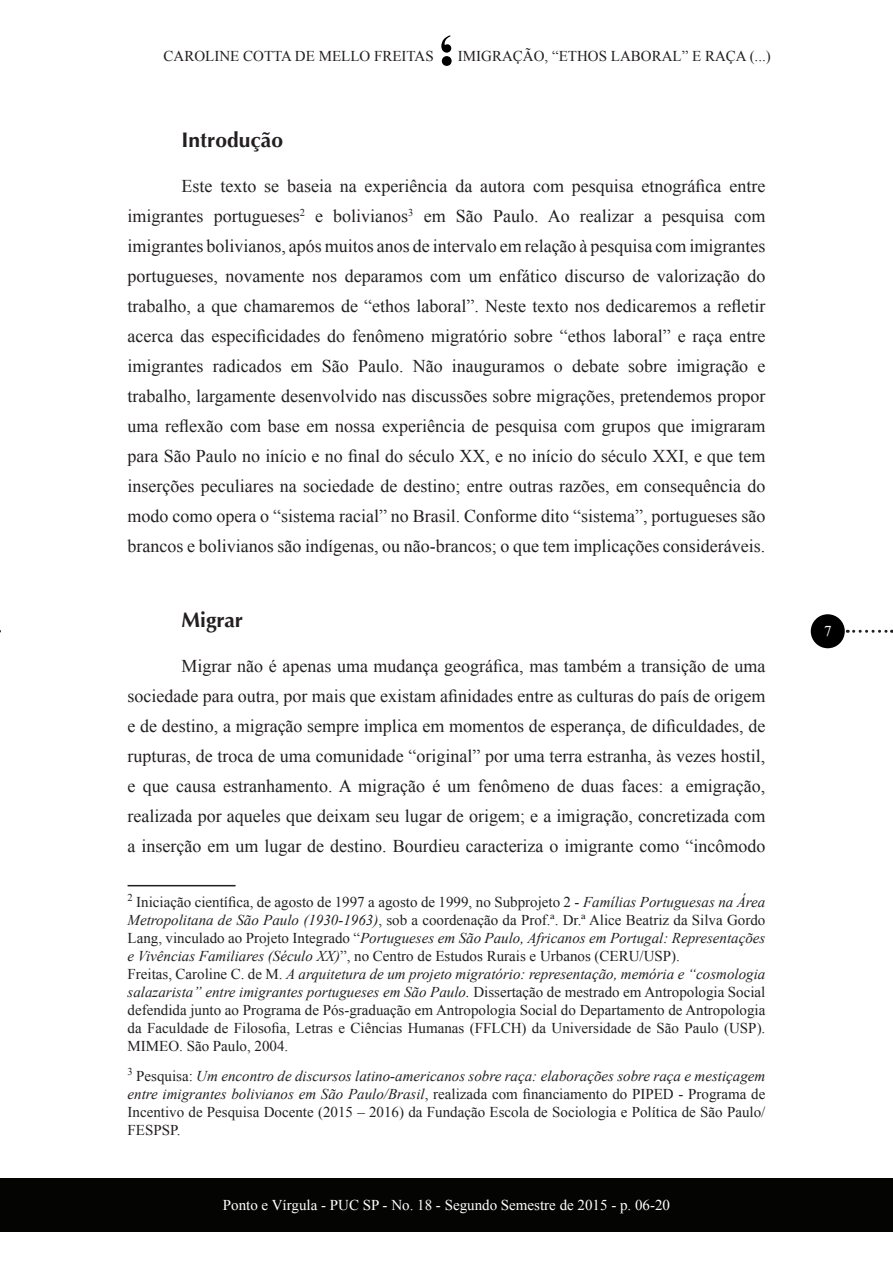
<style>
.page{position:relative;width:893px;height:1263px;background:#fff}
.page>*{position:absolute;margin:0;border:0;box-sizing:border-box;transform-origin:0 0}
.t1{font:700 21px "Optima";color:#231f20}
.t2{font:18px/30px "Times New Roman";color:#231f20;text-align:justify}
.t3{font:15px/18px "Times New Roman";color:#231f20}
.t4{font:15px "Times New Roman";color:#fff}
.s1{font-style:italic}
</style>
<div class="page">
<svg style="left:441px;top:35px;width:11px;height:31px"></svg>
<div style="left:0;top:1178px;width:893px;height:54px;background:#040503"></div>
<div style="left:811px;top:614px;width:34px;height:34px;background:#000;border-radius:50%"></div>
<svg style="left:854px;top:630px;width:38px;height:3px"></svg>
<hr style="left:128px;top:885px;width:108px;height:1px;background:#231f20">
<p class="t3" style="left:164px;top:46px;width:272px">CAROLINE COTTA DE MELLO FREITAS</p>
<p class="t3" style="left:458px;top:47px;width:314px">IMIGRAÇÃO, “ETHOS LABORAL” E RAÇA (...)</p>
<p class="t1" style="left:182px;top:128px;width:103px">Introdução</p>
<p class="t2" style="left:128px;top:171px;width:639px;text-indent:54px">Este texto se baseia na experiência da autora com pesquisa etnográfica entre imigrantes portugueses<sup>2</sup> e bolivianos<sup>3</sup> em São Paulo. Ao realizar a pesquisa com imigrantes bolivianos, após muitos anos de intervalo em relação à pesquisa com imigrantes portugueses, novamente nos deparamos com um enfático discurso de valorização do trabalho, a que chamaremos de “ethos laboral”. Neste texto nos dedicaremos a refletir acerca das especificidades do fenômeno migratório sobre “ethos laboral” e raça entre imigrantes radicados em São Paulo. Não inauguramos o debate sobre imigração e trabalho, largamente desenvolvido nas discussões sobre migrações, pretendemos propor uma reflexão com base em nossa experiência de pesquisa com grupos que imigraram para São Paulo no início e no final do século XX, e no início do século XXI, e que tem inserções peculiares na sociedade de destino; entre outras razões, em consequência do modo como opera o “sistema racial” no Brasil. Conforme dito “sistema”, portugueses são brancos e bolivianos são indígenas, ou não-brancos; o que tem implicações consideráveis.</p>
<p class="t1" style="left:182px;top:608px;width:63px">Migrar</p>
<p class="t2" style="left:128px;top:651px;width:639px;text-indent:54px">Migrar não é apenas uma mudança geográfica, mas também a transição de uma sociedade para outra, por mais que existam afinidades entre as culturas do país de origem e de destino, a migração sempre implica em momentos de esperança, de dificuldades, de rupturas, de troca de uma comunidade “original” por uma terra estranha, às vezes hostil, e que causa estranhamento. A migração é um fenômeno de duas faces: a emigração, realizada por aqueles que deixam seu lugar de origem; e a imigração, concretizada com a inserção em um lugar de destino. Bourdieu caracteriza o imigrante como “incômodo</p>
<p class="t3" style="left:128px;top:893px;width:639px"><sup>2</sup> Iniciação científica, de agosto de 1997 a agosto de 1999, no Subprojeto 2 - <span class="s1">Famílias Portuguesas na Área Metropolitana de São Paulo (1930-1963)</span>, sob a coordenação da Prof.ª. Dr.ª Alice Beatriz da Silva Gordo Lang, vinculado ao Projeto Integrado “<span class="s1">Portugueses em São Paulo, Africanos em Portugal: Representações e Vivências Familiares (Século XX)</span>”, no Centro de Estudos Rurais e Urbanos (CERU/USP).<br>Freitas, Caroline C. de M. <span class="s1">A arquitetura de um projeto migratório: representação, memória e “cosmologia salazarista” entre imigrantes portugueses em São Paulo.</span> Dissertação de mestrado em Antropologia Social defendida junto ao Programa de Pós-graduação em Antropologia Social do Departamento de Antropologia da Faculdade de Filosofia, Letras e Ciências Humanas (FFLCH) da Universidade de São Paulo (USP).<br>MIMEO. São Paulo, 2004.</p>
<p class="t3" style="left:128px;top:1067px;width:639px;text-align:justify"><sup>3</sup> Pesquisa: <span class="s1">Um encontro de discursos latino-americanos sobre raça: elaborações sobre raça e mestiçagem entre imigrantes bolivianos em São Paulo/Brasil</span>, realizada com financiamento do PIPED - Programa de Incentivo de Pesquisa Docente (2015 – 2016) da Fundação Escola de Sociologia e Política de São Paulo/ FESPSP.</p>
<p class="t4" style="left:223px;top:1195px;width:449px">Ponto e Vírgula - PUC SP - No. 18 - Segundo Semestre de 2015 - p. 06-20</p>
<p class="t4" style="left:824px;top:621px;width:9px">7</p>
</div>
